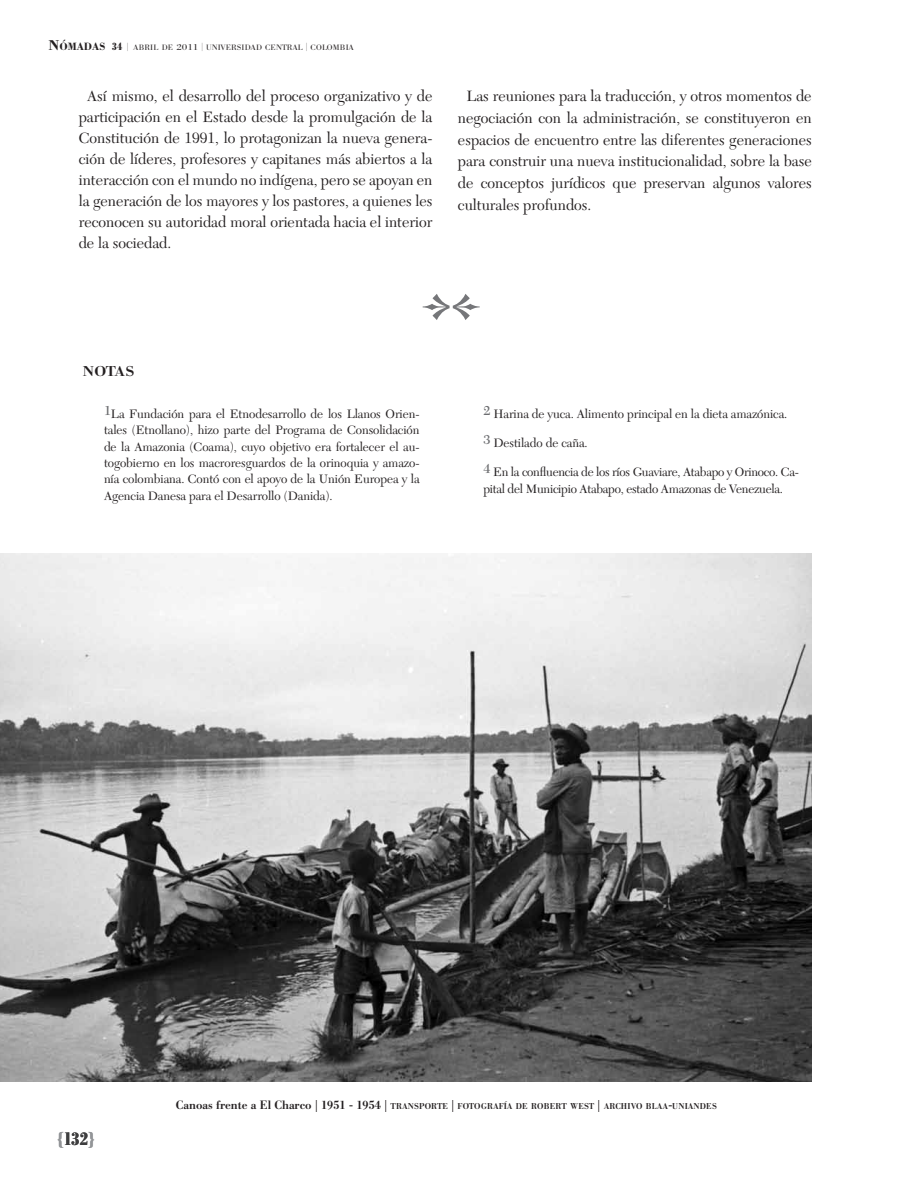
<style>
.page{position:relative;width:915px;height:1191px;background:#fff}
.page>*{position:absolute;margin:0;border:0;box-sizing:border-box;transform-origin:0 0}
.t1{font:700 condensed 18px "Bodoni BE";color:#3e3e3f}
.t2{font:15.6px/21px "New Caledonia";color:#231f20;text-align:justify}
.t3{font:500 14.1px "Bodoni BE";color:#231f20;scale:1.09 1}
.t4{font:12.75px/16.2px "New Caledonia";letter-spacing:-.005em;color:#231f20;text-align:justify}
.t5{font:500 8.4px "Bodoni BE";letter-spacing:.02em;color:#231f20}
.t6{font:300 7.8px "Bodoni BE";letter-spacing:.02em;color:#231f20;scale:1.09 1}
.s1{font-family:"Bodoni";font-weight:700;font-size:14.7px}
.s2{font-family:"Bodoni";font-weight:700;font-size:10.95px}
.s3{font-weight:700;font-stretch:condensed;font-size:10.5px}
.s4{font-size:8.25px}
.s5{font-size:8.55px}
.s6{color:#939598}
.s7{font-size:12px}
</style>
<div class="page">
<img style="left:0;top:554px;width:811px;height:527px">
<p class="t6" style="left:48px;top:43px;width:282px"><span class="s1">N</span><span class="s2">ÓMADAS</span> <span class="s3">34</span> <span class="s4">|</span> ABRIL DE <span class="s5">2011</span> <span class="s4">|</span> UNIVERSIDAD CENTRAL <span class="s4">|</span> COLOMBIA</p>
<p class="t2" style="left:79px;top:86px;width:355px;text-indent:9px">Así mismo, el desarrollo del proceso organizativo y de participación en el Estado desde la promulgación de la Constitución de 1991, lo protagonizan la nueva genera&shy;ción de líderes, profesores y capitanes más abiertos a la interacción con el mundo no indígena, pero se apoyan en la generación de los mayores y los pastores, a quienes les reconocen su autoridad moral orientada hacia el interior de la sociedad.</p>
<p class="t2" style="left:458px;top:86px;width:355px;line-height:21.6px;text-indent:9px">Las reuniones para la traducción, y otros momentos de negociación con la administración, se constituyeron en espacios de encuentro entre las diferentes generaciones para construir una nueva institucionalidad, sobre la base de conceptos jurídicos que preservan algunos valores culturales profundos.</p>
<p class="t3" style="left:83px;top:363px;width:49px">Notas</p>
<p class="t4" style="left:104px;top:406px;width:317px"><sup>1</sup>La Fundación para el Etnodesarrollo de los Llanos Orien&shy;tales (Etnollano), hizo parte del Programa de Consolidación de la Amazonia (Coama), cuyo objetivo era fortalecer el au&shy;togobierno en los macroresguardos de la orinoquia y amazo&shy;nía colombiana. Contó con el apoyo de la Unión Europea y la Agencia Danesa para el Desarrollo (Danida).</p>
<p class="t4" style="left:483px;top:406px;width:305px"><sup>2</sup> Harina de yuca. Alimento principal en la dieta amazónica.</p>
<p class="t4" style="left:483px;top:435px;width:106px"><sup>3</sup> Destilado de caña.</p>
<p class="t4" style="left:483px;top:464px;width:317px"><sup>4</sup> En la confluencia de los ríos Guaviare, Atabapo y Orinoco. Ca&shy;pital del Municipio Atabapo, estado Amazonas de Venezuela.</p>
<p class="t1" style="left:57px;top:1128px;width:39px"><span class="s6">{</span>132<span class="s6">}</span></p>
<p class="t5" style="left:176px;top:1101px;width:542px"><span class="s7">Canoas frente a El Charco |</span> <span class="s7">1951 - 1954</span> <span class="s7">|</span> TRANSPORTE <span class="s7">|</span> FOTOGRAFÍA DE ROBERT WEST <span class="s7">|</span> ARCHIVO BLAA<span class="s7">-</span>UNIANDES</p>
</div>
